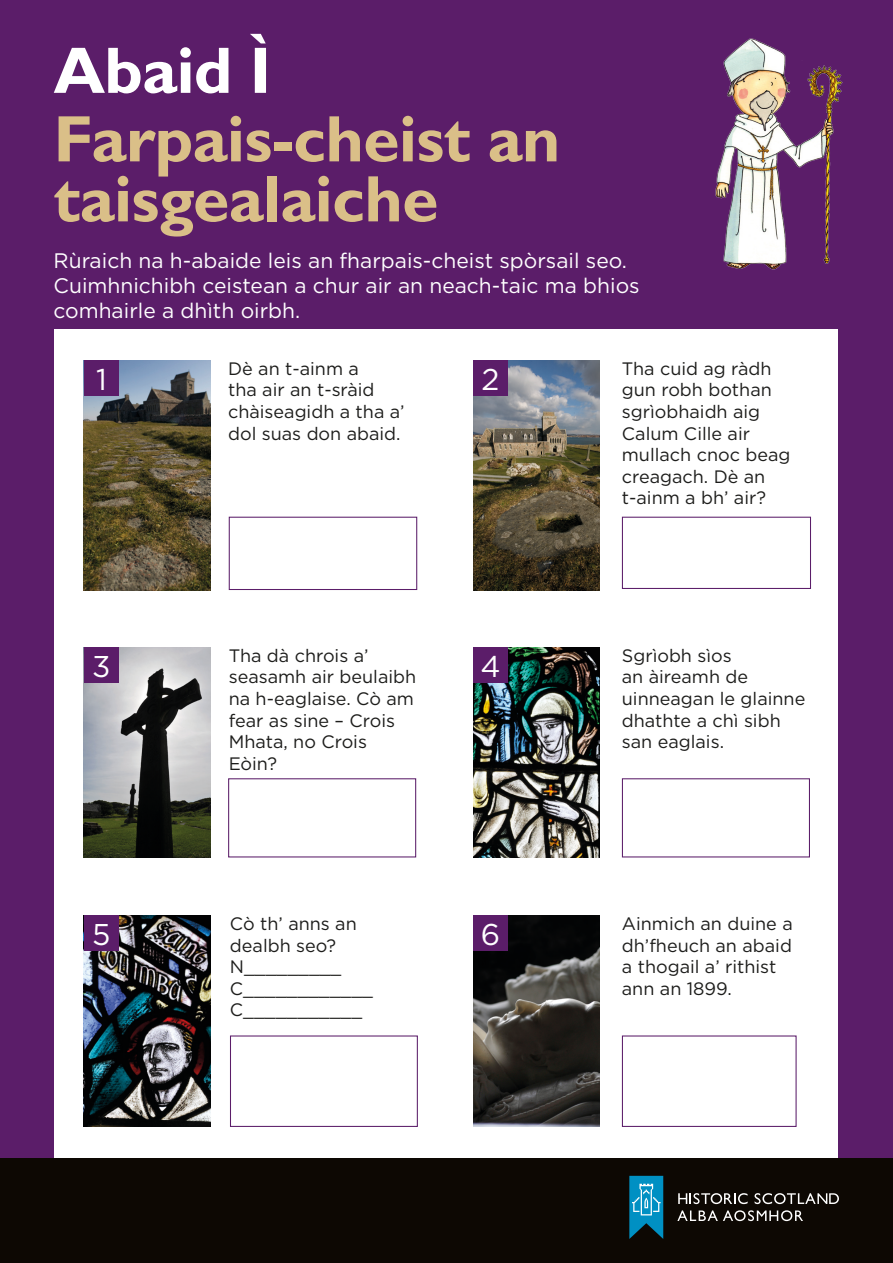
<style>
.page{position:relative;width:893px;height:1263px;background:#fff}
.page>*{position:absolute;margin:0;border:0;box-sizing:border-box;transform-origin:0 0}
.Quiz-MainHeader{font:700 66px/60px "Gill Sans Std";letter-spacing:-.01em;color:#dabf88}
.Quiz-MainHeader-2{font:700 66px "Gill Sans Std";letter-spacing:-.01em;color:#fff}
.Quiz-Numbers{font:30px "Gotham";color:#fff}
.Quiz-HeadingWhite{font:21px/25.2px "Gotham";color:#fff}
.Quiz-BodyText{font:18px/21.6px "Gotham";color:#1d1d1b}
</style>
<div class="page">
<div style="left:0;top:0;width:893px;height:1159px;background:#5b1d69"></div>
<div style="left:54px;top:330px;width:784px;height:829px;background:#fff"></div>
<div style="left:0;top:1159px;width:893px;height:104px;background:#0d0803"></div>
<svg style="left:629px;top:1176px;width:34px;height:63px;background:#1a88ae"></svg>
<svg style="left:678px;top:1193px;width:70px;height:11px"></svg>
<svg style="left:755px;top:1193px;width:84px;height:11px"></svg>
<svg style="left:677px;top:1210px;width:126px;height:11px"></svg>
<div style="left:230px;top:1035px;width:188px;height:92px;border:1px solid #5b1d69"></div>
<div style="left:622px;top:1035px;width:175px;height:92px;border:1px solid #5b1d69"></div>
<div style="left:228px;top:778px;width:188px;height:79px;border:1px solid #5b1d69"></div>
<div style="left:622px;top:517px;width:189px;height:72px;border:1px solid #5b1d69"></div>
<div style="left:229px;top:517px;width:188px;height:73px;border:1px solid #5b1d69"></div>
<img style="left:715px;top:38px;width:128px;height:232px">
<img style="left:84px;top:916px;width:127px;height:211px">
<img style="left:473px;top:916px;width:127px;height:211px">
<img style="left:84px;top:647px;width:127px;height:210px">
<img style="left:473px;top:647px;width:127px;height:210px">
<img style="left:473px;top:360px;width:127px;height:230px">
<img style="left:84px;top:360px;width:127px;height:230px">
<div style="left:84px;top:360px;width:35px;height:35px;background:#5b1d69"></div>
<div style="left:84px;top:916px;width:35px;height:35px;background:#5b1d69"></div>
<div style="left:84px;top:647px;width:35px;height:35px;background:#5b1d69"></div>
<div style="left:473px;top:360px;width:35px;height:35px;background:#5b1d69"></div>
<div style="left:473px;top:916px;width:35px;height:35px;background:#5b1d69"></div>
<div style="left:473px;top:647px;width:35px;height:35px;background:#5b1d69"></div>
<p class="Quiz-MainHeader-2" style="left:54px;top:32px;width:219px">Abaid Ì</p>
<p class="Quiz-MainHeader" style="left:54px;top:109px;width:508px">Farpais-cheist an taisgealaiche</p>
<p class="Quiz-HeadingWhite" style="left:54px;top:247px;width:575px">Rùraich na h-abaide leis an fharpais-cheist spòrsail seo.</p>
<p class="Quiz-HeadingWhite" style="left:54px;top:272px;width:588px">Cuimhnichibh ceistean a chur air an neach-taic ma bhios comhairle a dhìth oirbh.</p>
<p class="Quiz-Numbers" style="left:96px;top:360px;width:12px">1</p>
<p class="Quiz-BodyText" style="left:228px;top:357px;width:178px">Dè an t-ainm a<br>tha air an t-sràid chàiseagidh a tha a’ dol suas don abaid.</p>
<p class="Quiz-Numbers" style="left:482px;top:360px;width:19px">2</p>
<p class="Quiz-BodyText" style="left:622px;top:357px;width:170px">Tha cuid ag ràdh gun robh bothan sgrìobhaidh aig<br>Calum Cille air mullach cnoc beag creagach. Dè an t-ainm a bh’ air?</p>
<p class="Quiz-Numbers" style="left:92px;top:647px;width:20px">3</p>
<p class="Quiz-BodyText" style="left:229px;top:644px;width:189px">Tha dà chrois a’ seasamh air beulaibh na h-eaglaise. Cò am fear as sine – Crois<br>Mhata, no Crois<br>Eòin?</p>
<p class="Quiz-BodyText" style="left:622px;top:644px;width:185px">Sgrìobh sìos<br>an àireamh de uinneagan le glainne dhathte a chì sibh san eaglais.</p>
<p class="Quiz-Numbers" style="left:480px;top:647px;width:22px">4</p>
<p class="Quiz-Numbers" style="left:92px;top:915px;width:20px">5</p>
<p class="Quiz-BodyText" style="left:230px;top:912px;width:144px">Cò th’ anns an dealbh seo?<br>N_________<br>C____________<br>C___________</p>
<p class="Quiz-Numbers" style="left:481px;top:915px;width:21px">6</p>
<p class="Quiz-BodyText" style="left:622px;top:912px;width:172px">Ainmich an duine a dh’fheuch an abaid a thogail a’ rithist ann an 1899.</p>
</div>
